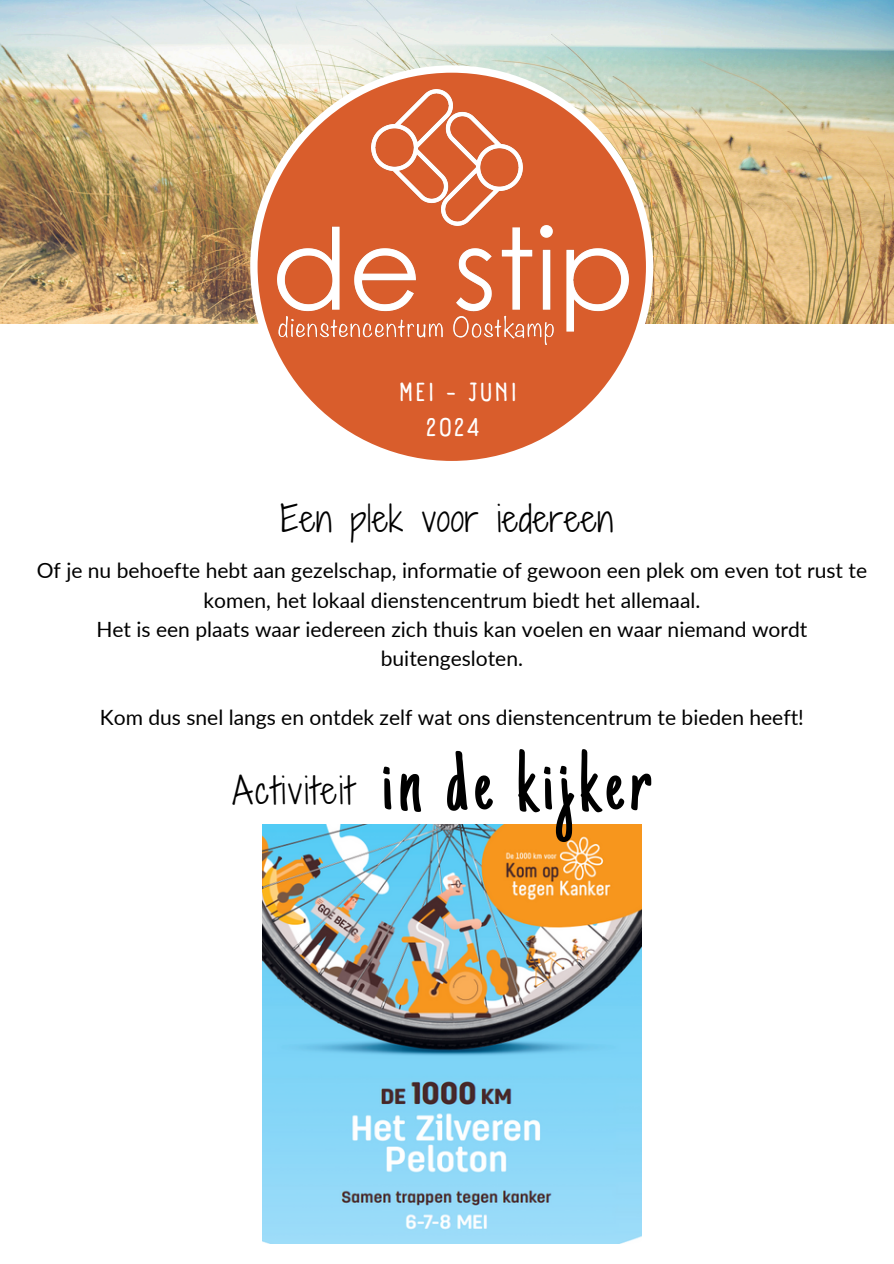
<style>
.page{position:relative;width:894px;height:1264px;background:#fff}
.page>*{position:absolute;margin:0;border:0;box-sizing:border-box;transform-origin:0 0}
.t1{font:89.1px "Just Another Hand";letter-spacing:.06em;color:#000}
.t2{font:34.8px "Shadows Into Light Two";letter-spacing:.06em;color:#000}
.t3{font:34.5px "Shadows Into Light Two";letter-spacing:.02em;color:#000}
.t4{font:700 25.5px/34.8px "A Day Without Sun Text";letter-spacing:.1em;color:#fff;text-align:center}
.t5{font:21px/29.2px "Lato";color:#000;text-align:center}
</style>
<div class="page">
<img style="left:0;top:0;width:893px;height:323px">
<svg style="left:250px;top:65px;width:403px;height:396px;fill:#d95d2c"></svg>
<img style="left:371px;top:89px;width:151px;height:136px">
<img style="left:277px;top:225px;width:351px;height:119px">
<img style="left:262px;top:824px;width:379px;height:419px">
<p class="t4" style="left:399px;top:375px;width:119px">MEI - JUNI<br>2024</p>
<p class="t3" style="left:280px;top:493px;width:334px">Een plek voor iedereen</p>
<p class="t5" style="left:37px;top:555px;width:831px">Of je nu behoefte hebt aan gezelschap, informatie of gewoon een plek om even tot rust te komen, het lokaal dienstencentrum biedt het allemaal.</p>
<h3 class="t5" style="left:96px;top:614px;width:712px">Het is een plaats waar iedereen zich thuis kan voelen en waar niemand wordt buitengesloten.</h3>
<h2 class="t5" style="left:100px;top:702px;width:705px">Kom dus snel langs en ontdek zelf wat ons dienstencentrum te bieden heeft!</h2>
<h1 class="t2" style="left:232px;top:765px;width:122px">Activiteit</h1>
<h2 class="t1" style="left:382px;top:747px;width:270px">in de kijker</h2>
</div>
